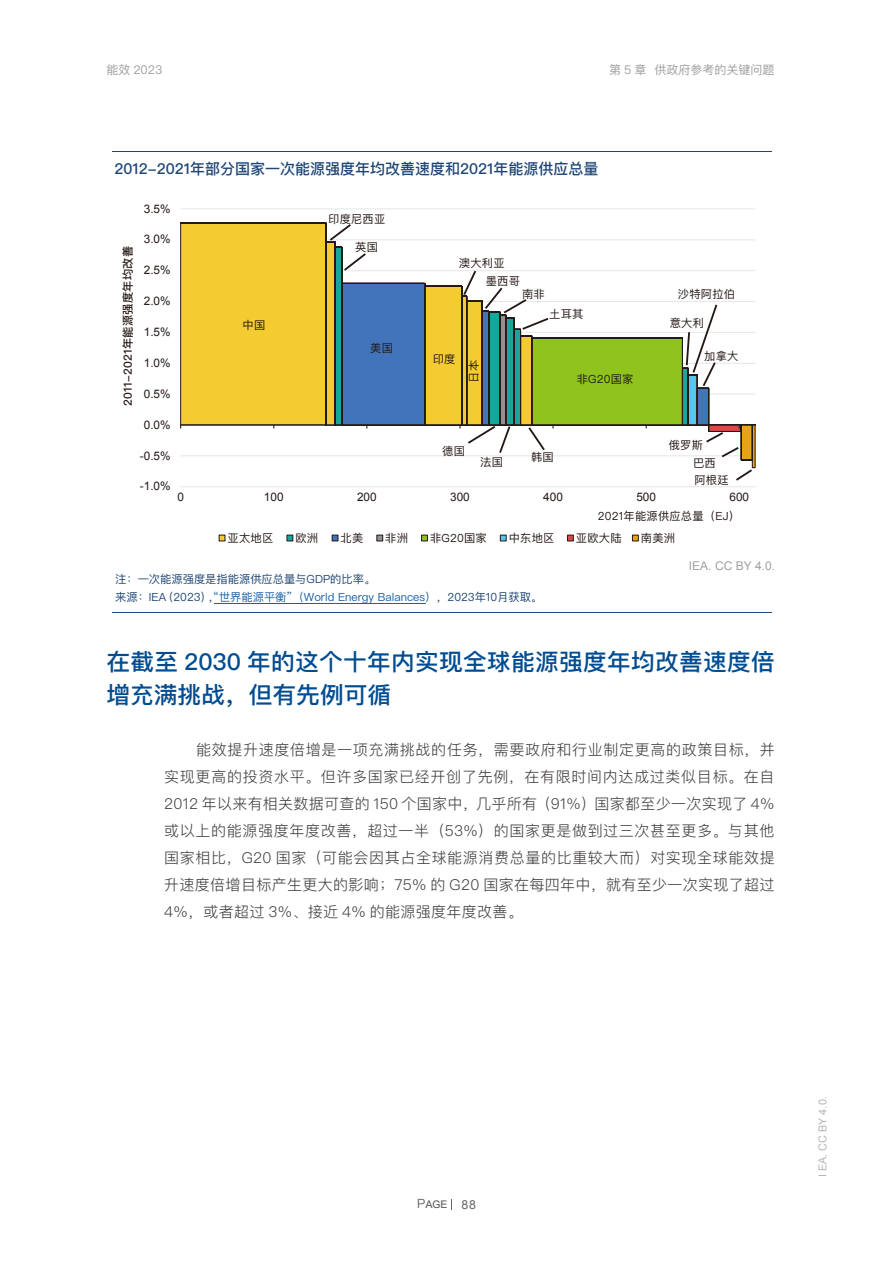
<style>
.page{position:relative;width:881px;height:1263px;background:#fff}
.page>*{position:absolute;margin:0;border:0;box-sizing:border-box;transform-origin:0 0}
.t1{font:500 23.25px/33px "Ping Fang SC";letter-spacing:.01em;color:#004c91}
.t2{font:300 15px/27px "Ping Fang SC";letter-spacing:.02em;color:#3f3b3a;text-align:justify}
.t3{font:500 15px "Ping Fang SC";color:#1f4675}
.t4{font:12px "Ping Fang SC";color:#a0a0a1}
.t5{font:12px "Arial";color:#a1a1a2}
.t6{font:11.7px "Arial";color:#231916}
.t7{font:11.25px/16.6px "Ping Fang SC";letter-spacing:.02em;color:#241916}
.t8{font:11.25px/18px "Ping Fang SC";color:#1f4675}
.t9{font:500 11.25px "Ping Fang SC";letter-spacing:.02em;color:#241916}
.t10{font:10.95px "Arial";color:#b5b5b6}
.t11{font:500 10.65px "Ping Fang SC";color:#666565}
.s1{color:#1e5fa3}
.s2{font-weight:400;font-size:12.75px}
.s3{font-family:"Arial";font-weight:400;font-size:12.45px}
</style>
<div class="page">
<hr style="left:112px;top:151px;width:659px;height:1px;background:#204779">
<hr style="left:112px;top:612px;width:659px;height:1px;background:#204779">
<hr style="left:214px;top:603px;width:212px;height:1px;background:#1e5fa3">
<hr style="left:180px;top:486px;width:574px;height:1px;background:#e7e7e7">
<hr style="left:180px;top:208px;width:574px;height:1px;background:#e7e7e7">
<svg style="left:180px;top:222px;width:575px;height:246px"></svg>
<hr style="left:180px;top:424px;width:574px;height:1px;background:#231916">
<div style="left:286px;top:535px;width:7px;height:6px;border:1px solid #231916"></div>
<div style="left:331px;top:535px;width:7px;height:6px;border:1px solid #231916"></div>
<div style="left:376px;top:535px;width:7px;height:6px;border:1px solid #231916"></div>
<svg style="left:421px;top:535px;width:6px;height:6px"></svg>
<div style="left:499px;top:535px;width:7px;height:6px;border:1px solid #231916"></div>
<svg style="left:567px;top:535px;width:6px;height:6px"></svg>
<div style="left:631px;top:535px;width:7px;height:6px;border:1px solid #231916"></div>
<svg style="left:736px;top:468px;width:17px;height:13px"></svg>
<svg style="left:461px;top:269px;width:16px;height:28px"></svg>
<svg style="left:483px;top:286px;width:67px;height:45px"></svg>
<svg style="left:342px;top:251px;width:26px;height:22px"></svg>
<svg style="left:327px;top:222px;width:26px;height:21px"></svg>
<svg style="left:459px;top:424px;width:52px;height:31px"></svg>
<svg style="left:526px;top:425px;width:20px;height:27px"></svg>
<svg style="left:684px;top:302px;width:34px;height:86px"></svg>
<svg style="left:703px;top:425px;width:37px;height:34px"></svg>
<p class="t4" style="left:106px;top:62px;width:57px">能效 2023</p>
<p class="t4" style="left:609px;top:62px;width:167px">第 5 章 供政府参考的关键问题</p>
<p class="t3" style="left:115px;top:160px;width:485px">2012-2021年部分国家一次能源强度年均改善速度和2021年能源供应总量</p>
<p class="t6" style="left:144px;top:201px;width:28px">3.5%</p>
<p class="t9" style="left:121px;top:406px;width:161px;rotate:-90deg">2011-2021年能源强度年均改善</p>
<p class="t6" style="left:144px;top:232px;width:28px">3.0%</p>
<p class="t6" style="left:144px;top:263px;width:28px">2.5%</p>
<p class="t6" style="left:144px;top:293px;width:28px">2.0%</p>
<p class="t6" style="left:144px;top:324px;width:28px">1.5%</p>
<p class="t6" style="left:144px;top:355px;width:28px">1.0%</p>
<p class="t6" style="left:144px;top:386px;width:28px">0.5%</p>
<p class="t6" style="left:144px;top:417px;width:28px">0.0%</p>
<p class="t6" style="left:140px;top:448px;width:32px">-0.5%</p>
<p class="t6" style="left:140px;top:479px;width:32px">-1.0%</p>
<p class="t7" style="left:328px;top:210px;width:59px">印度尼西亚</p>
<p class="t7" style="left:242px;top:317px;width:24px">中国</p>
<p class="t7" style="left:355px;top:238px;width:24px">英国</p>
<p class="t7" style="left:370px;top:339px;width:24px">美国</p>
<p class="t7" style="left:459px;top:254px;width:47px">澳大利亚</p>
<p class="t7" style="left:485px;top:272px;width:36px">墨西哥</p>
<p class="t7" style="left:522px;top:285px;width:24px">南非</p>
<p class="t7" style="left:677px;top:286px;width:59px">沙特阿拉伯</p>
<p class="t7" style="left:549px;top:306px;width:36px">土耳其</p>
<p class="t7" style="left:669px;top:314px;width:36px">意大利</p>
<p class="t7" style="left:432px;top:351px;width:24px">印度</p>
<p class="t7" style="left:465px;top:383px;width:24px;rotate:-90deg">日本</p>
<p class="t7" style="left:576px;top:370px;width:58px">非G20国家</p>
<p class="t7" style="left:704px;top:347px;width:36px">加拿大</p>
<p class="t7" style="left:442px;top:443px;width:24px">德国</p>
<p class="t7" style="left:480px;top:454px;width:24px">法国</p>
<p class="t7" style="left:531px;top:448px;width:24px">韩国</p>
<p class="t7" style="left:668px;top:437px;width:36px">俄罗斯</p>
<p class="t7" style="left:692px;top:455px;width:37px">巴西阿根廷</p>
<p class="t6" style="left:177px;top:489px;width:8px">0</p>
<p class="t6" style="left:264px;top:489px;width:21px">100</p>
<p class="t6" style="left:357px;top:489px;width:21px">200</p>
<p class="t6" style="left:450px;top:489px;width:21px">300</p>
<p class="t6" style="left:543px;top:489px;width:21px">400</p>
<p class="t6" style="left:636px;top:489px;width:21px">500</p>
<p class="t6" style="left:729px;top:489px;width:21px">600</p>
<p class="t7" style="left:597px;top:508px;width:144px">2021年能源供应总量（EJ）</p>
<p class="t7" style="left:227px;top:529px;width:47px">亚太地区</p>
<p class="t7" style="left:295px;top:529px;width:24px">欧洲</p>
<p class="t7" style="left:340px;top:529px;width:24px">北美</p>
<p class="t7" style="left:385px;top:529px;width:24px">非洲</p>
<p class="t7" style="left:430px;top:529px;width:58px">非G20国家</p>
<p class="t7" style="left:508px;top:529px;width:47px">中东地区</p>
<p class="t7" style="left:575px;top:529px;width:47px">亚欧大陆</p>
<p class="t7" style="left:640px;top:529px;width:36px">南美洲</p>
<p class="t5" style="left:688px;top:558px;width:88px">IEA. CC BY 4.0.</p>
<p class="t8" style="left:115px;top:570px;width:428px">注：一次能源强度是指能源供应总量与GDP的比率。<br>来源：IEA（2023），<span class="s1">“世界能源平衡”（World Energy Balances）</span>，2023年10月获取。</p>
<p class="t1" style="left:106px;top:645px;width:669px">在截至 2030 年的这个十年内实现全球能源强度年均改善速度倍增充满挑战，但有先例可循</p>
<p class="t2" style="left:164px;top:736px;width:611px;text-indent:32px">能效提升速度倍增是一项充满挑战的任务，需要政府和行业制定更高的政策目标，并实现更高的投资水平。但许多国家已经开创了先例，在有限时间内达成过类似目标。在自2012 年以来有相关数据可查的 150 个国家中，几乎所有（91%）国家都至少一次实现了 4%或以上的能源强度年度改善，超过一半（53%）的国家更是做到过三次甚至更多。与其他国家相比，G20 国家（可能会因其占全球能源消费总量的比重较大而）对实现全球能效提升速度倍增目标产生更大的影响；75% 的 G20 国家在每四年中，就有至少一次实现了超过4%，或者超过 3%、接近 4% 的能源强度年度改善。</p>
<p class="t11" style="left:417px;top:1198px;width:60px"><span class="s2">P</span>AGE <span class="s3">88</span></p>
<p class="t10" style="left:815px;top:1177px;width:82px;rotate:-90deg">I EA. CC BY 4.0.</p>
</div>
